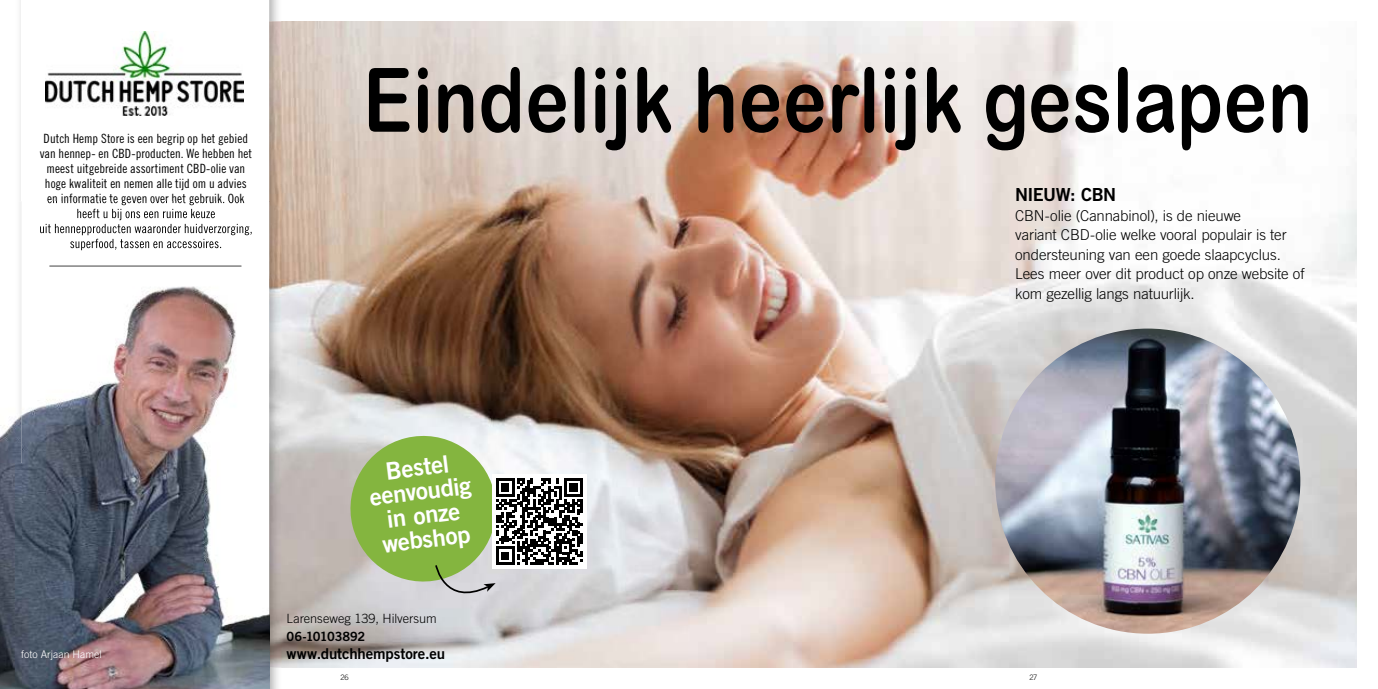
<style>
.page{position:relative;width:1378px;height:689px;background:#fff}
.page>*{position:absolute;margin:0;border:0;box-sizing:border-box;transform-origin:0 0}
.t1{font:88.95px "Arial Rounded MT Bold";letter-spacing:.01em;color:#000;scale:.83 1}
.t2{font:24px/24px "Trade Gothic LT Std Bd 2";color:#fff;text-align:center}
.t3{font:18px "Trade Gothic LT Std Bd 2";letter-spacing:-.03em;color:#000}
.t4{font:300 15px/19.5px "Trade Gothic LT Std";letter-spacing:-.01em;color:#000}
.t5{font:15px "Trade Gothic LT Std Bd 2";letter-spacing:-.005em;color:#000}
.t6{font:12.75px/15px "Trade Gothic LT Std Cn 18";color:#000;text-align:center}
.t7{font:300 12.75px "Trade Gothic LT Std";color:#000}
.t8{font:12.75px "Trade Gothic LT Std Bd 2";letter-spacing:-.015em;color:#000}
.t9{font:300 10.5px "Trade Gothic LT Std";letter-spacing:.005em;color:#fff}
.t10{font:300 7.5px "Trade Gothic LT Std";color:#000}
</style>
<div class="page">
<img style="left:281px;top:21px;width:1075px;height:647px">
<div style="left:492px;top:474px;width:95px;height:95px;background:#fff"></div>
<svg style="left:343px;top:428px;width:240px;height:179px"></svg>
<img style="left:20px;top:0;width:261px;height:689px">
<div style="left:22px;top:0;width:247px;height:689px;background:#fff"></div>
<img style="left:46px;top:32px;width:198px;height:83px">
<img style="left:0;top:201px;width:269px;height:488px">
<svg style="left:269px;top:668px;width:1px;height:21px"></svg>
<img style="left:269px;top:201px;width:1px;height:467px">
<img style="left:16px;top:464px;width:5px;height:225px">
<img style="left:48px;top:201px;width:196px;height:4px">
<img style="left:77px;top:209px;width:138px;height:11px">
<img style="left:40px;top:224px;width:212px;height:11px">
<img style="left:70px;top:239px;width:151px;height:11px">
<img style="left:49px;top:266px;width:193px;height:1px">
<img style="left:995px;top:328px;width:305px;height:306px;border-radius:153px">
<p class="t6" style="left:40px;top:131px;width:214px">Dutch Hemp Store is een begrip op het gebied van hennep- en CBD-producten. We hebben het meest uitgebreide assortiment CBD-olie van hoge kwaliteit en nemen alle tijd om u advies en informatie te geven over het gebruik. Ook</p>
<h1 class="t1" style="left:363px;top:48px;width:1145px">Eindelijk heerlijk geslapen</h1>
<h3 class="t3" style="left:1015px;top:184px;width:102px">NIEUW: CBN</h3>
<p class="t4" style="left:1015px;top:205px;width:291px">CBN-olie (Cannabinol), is de nieuwe<br>variant CBD-olie welke vooral populair is ter ondersteuning van een goede slaapcyclus.<br>Lees meer over dit product op onze website of kom gezellig langs natuurlijk.</p>
<p class="t9" style="left:21px;top:648px;width:82px">foto Arjaan Hamel</p>
<h2 class="t2" style="left:365px;top:461px;width:104px;rotate:-7deg">Bestel eenvoudig in onze webshop</h2>
<p class="t7" style="left:287px;top:610px;width:152px">Larenseweg 139, Hilversum</p>
<p class="t8" style="left:287px;top:628px;width:80px">06-10103892</p>
<p class="t5" style="left:287px;top:644px;width:160px">www.dutchhempstore.eu</p>
<p class="t10" style="left:340px;top:672px;width:10px">26</p>
<p class="t10" style="left:1029px;top:672px;width:9px">27</p>
</div>
